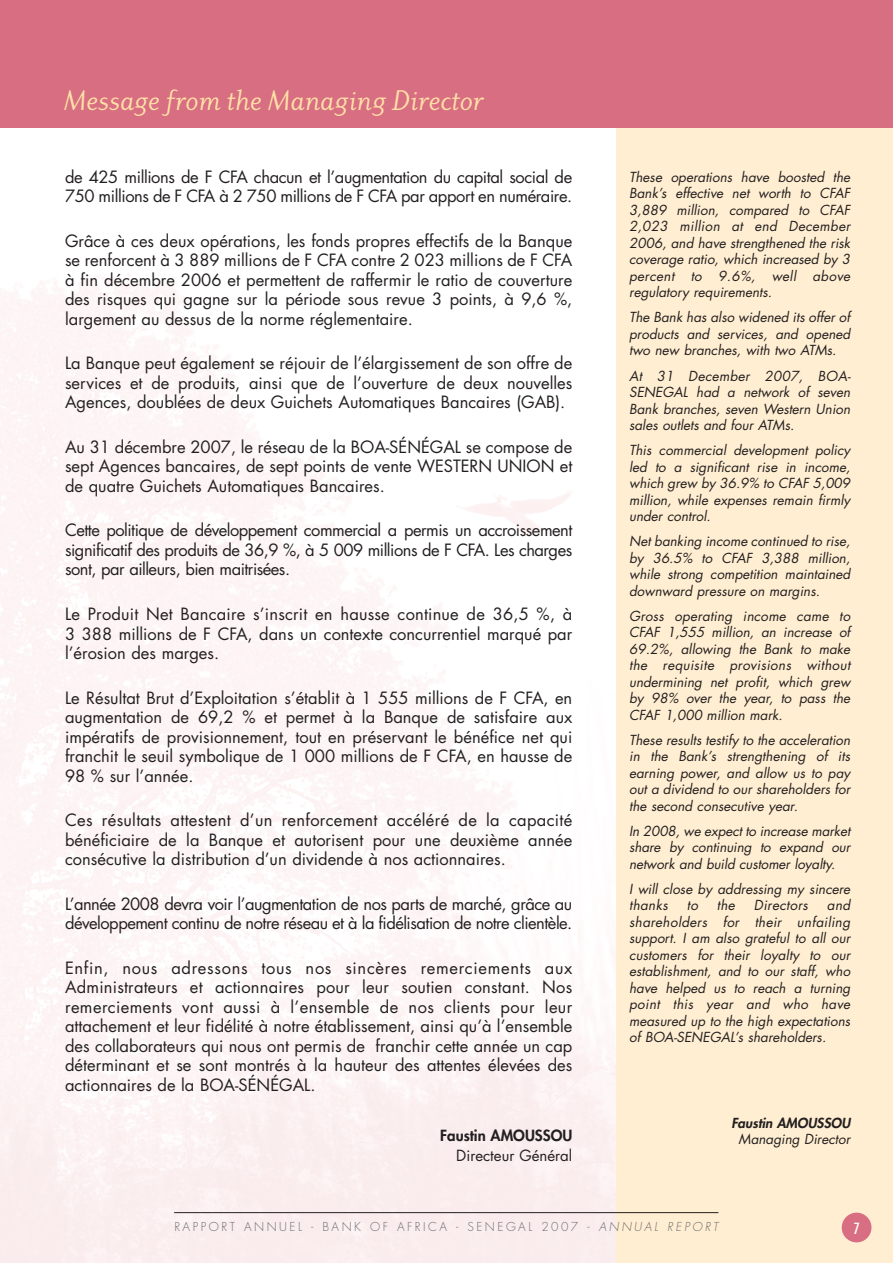
<style>
.page{position:relative;width:893px;height:1263px;background:#fff}
.page>*{position:absolute;margin:0;border:0;box-sizing:border-box;transform-origin:0 0}
.t1{font:italic 30px "Dyadis ITC";color:#ffe1a8}
.t2{font:16.5px/19.5px "Futura";color:#231f20;text-align:justify}
.t3{font:16.5px/19.5px "Futura";letter-spacing:-.03em;color:#231f20}
.t4{font:16.5px/19.5px "Futura";letter-spacing:-.025em;color:#231f20}
.t5{font:15px "Futura";color:#231f20}
.t6{font:800 15px "Futura";color:#231f20}
.t7{font:condensed 15px "Futura";color:#fff}
.t8{font:italic 13.5px/16.5px "Futura";color:#231f20}
.t9{font:italic 800 13.5px "Futura";color:#231f20}
.t10{font:300 12px "Futura";letter-spacing:.21em;color:#6d6e70}
.s1{font-style:italic}
</style>
<div class="page">
<div style="left:616px;top:1px;width:277px;height:1262px;background:#ffeed1"></div>
<hr style="left:174px;top:1212px;width:544px;height:1px;background:#231f20">
<div style="left:842px;top:1212px;width:29px;height:30px;background:#d86e81;border-radius:50%"></div>
<div style="left:0;top:1px;width:893px;height:127px;background:#d86e81"></div>
<h1 class="t1" style="left:64px;top:88px;width:421px">Message from the Managing Director</h1>
<p class="t4" style="left:65px;top:168px;width:509px">de 425 millions de F CFA chacun et l’augmentation du capital social de<br>750 millions de F CFA à 2 750 millions de F CFA par apport en numéraire.</p>
<p class="t2" style="left:65px;top:232px;width:509px">Grâce à ces deux opérations, les fonds propres effectifs de la Banque se renforcent à 3 889 millions de F CFA contre 2 023 millions de F CFA à fin décembre 2006 et permettent de raffermir le ratio de couverture des risques qui gagne sur la période sous revue 3 points, à 9,6 %, largement au dessus de la norme réglementaire.</p>
<p class="t2" style="left:65px;top:355px;width:509px">La Banque peut également se réjouir de l’élargissement de son offre de services et de produits, ainsi que de l’ouverture de deux nouvelles Agences, doublées de deux Guichets Automatiques Bancaires (GAB).</p>
<p class="t2" style="left:65px;top:438px;width:509px">Au 31 décembre 2007, le réseau de la BOA-SÉNÉGAL se compose de sept Agences bancaires, de sept points de vente WESTERN UNION et de quatre Guichets Automatiques Bancaires.</p>
<p class="t2" style="left:65px;top:522px;width:509px">Cette politique de développement commercial a permis un accroissement significatif des produits de 36,9 %, à 5 009 millions de F CFA. Les charges sont, par ailleurs, bien maitrisées.</p>
<p class="t2" style="left:65px;top:606px;width:509px">Le Produit Net Bancaire s’inscrit en hausse continue de 36,5 %, à 3 388 millions de F CFA, dans un contexte concurrentiel marqué par l’érosion des marges.</p>
<p class="t2" style="left:65px;top:689px;width:509px">Le Résultat Brut d’Exploitation s’établit à 1 555 millions de F CFA, en augmentation de 69,2 % et permet à la Banque de satisfaire aux impératifs de provisionnement, tout en préservant le bénéfice net qui franchit le seuil symbolique de 1 000 millions de F CFA, en hausse de 98 % sur l’année.</p>
<p class="t2" style="left:65px;top:812px;width:509px">Ces résultats attestent d’un renforcement accéléré de la capacité bénéficiaire de la Banque et autorisent pour une deuxième année consécutive la distribution d’un dividende à nos actionnaires.</p>
<p class="t3" style="left:65px;top:895px;width:509px">L’année 2008 devra voir l’augmentation de nos parts de marché, grâce au développement continu de notre réseau et à la fidélisation de notre clientèle.</p>
<p class="t2" style="left:65px;top:959px;width:509px">Enfin, nous adressons tous nos sincères remerciements aux Administrateurs et actionnaires pour leur soutien constant. Nos remerciements vont aussi à l’ensemble de nos clients pour leur attachement et leur fidélité à notre établissement, ainsi qu’à l’ensemble des collaborateurs qui nous ont permis de franchir cette année un cap déterminant et se sont montrés à la hauteur des attentes élevées des actionnaires de la BOA-SÉNÉGAL.</p>
<p class="t6" style="left:440px;top:1129px;width:134px">Faustin AMOUSSOU</p>
<p class="t5" style="left:456px;top:1149px;width:118px">Directeur Général</p>
<p class="t8" style="left:629px;top:170px;width:225px">These operations have boosted the<br>Bank ’s effective net worth to CFAF<br>3,889 million, compared to CFAF<br>2,023 million at end December<br>2006, and have strengthened the risk coverage ratio, which increased by 3 percent to 9.6%, well above regulatory requirements.</p>
<p class="t8" style="left:629px;top:310px;width:225px">The Bank has also widened its offer of products and services, and opened two new branches, with two ATMs.</p>
<p class="t8" style="left:629px;top:368px;width:225px;text-align:justify">At 31 December 2007, BOA-SENEGAL had a network of seven Bank branches, seven Western Union sales outlets and four ATMs.</p>
<p class="t8" style="left:629px;top:443px;width:225px">This commercial development policy led to a significant rise in income, which grew by 36.9% to CFAF 5,009 million, while expenses remain firmly under control.</p>
<p class="t8" style="left:629px;top:534px;width:225px;text-align:justify">Net banking income continued to rise, by 36.5% to CFAF 3,388 million, while strong competition maintained downward pressure on margins.</p>
<p class="t8" style="left:629px;top:608px;width:225px">Gross operating income came to<br>CFAF 1,555 million, an increase of<br>69.2%, allowing the Bank to make the requisite provisions without undermining net profit, which grew by 98% over the year, to pass the<br>CFAF 1,000 million mark.</p>
<p class="t8" style="left:629px;top:732px;width:225px">These results testify to the acceleration in the Bank’s strengthening of its earning power, and allow us to pay out a dividend to our shareholders for the second consecutive year.</p>
<p class="t8" style="left:629px;top:823px;width:225px;text-align:justify">In 2008, we expect to increase market share by continuing to expand our network and build customer loyalty.</p>
<p class="t8" style="left:629px;top:881px;width:225px;text-align:justify">I will close by addressing my sincere thanks to the Directors and shareholders for their unfailing support. I am also grateful to all our customers for their loyalty to our establishment, and to our staff, who have helped us to reach a turning point this year and who have measured up to the high expectations of BOA-SENEGAL’s shareholders.</p>
<p class="t9" style="left:731px;top:1116px;width:123px">Faustin AMOUSSOU</p>
<p class="t8" style="left:739px;top:1132px;width:116px">Managing Director</p>
<p class="t10" style="left:174px;top:1221px;width:547px">RAPPORT ANNUEL - BANK OF AFRICA - SENEGAL 2007 - <span class="s1">ANNUAL REPORT</span></p>
<p class="t7" style="left:854px;top:1221px;width:8px">7</p>
</div>
